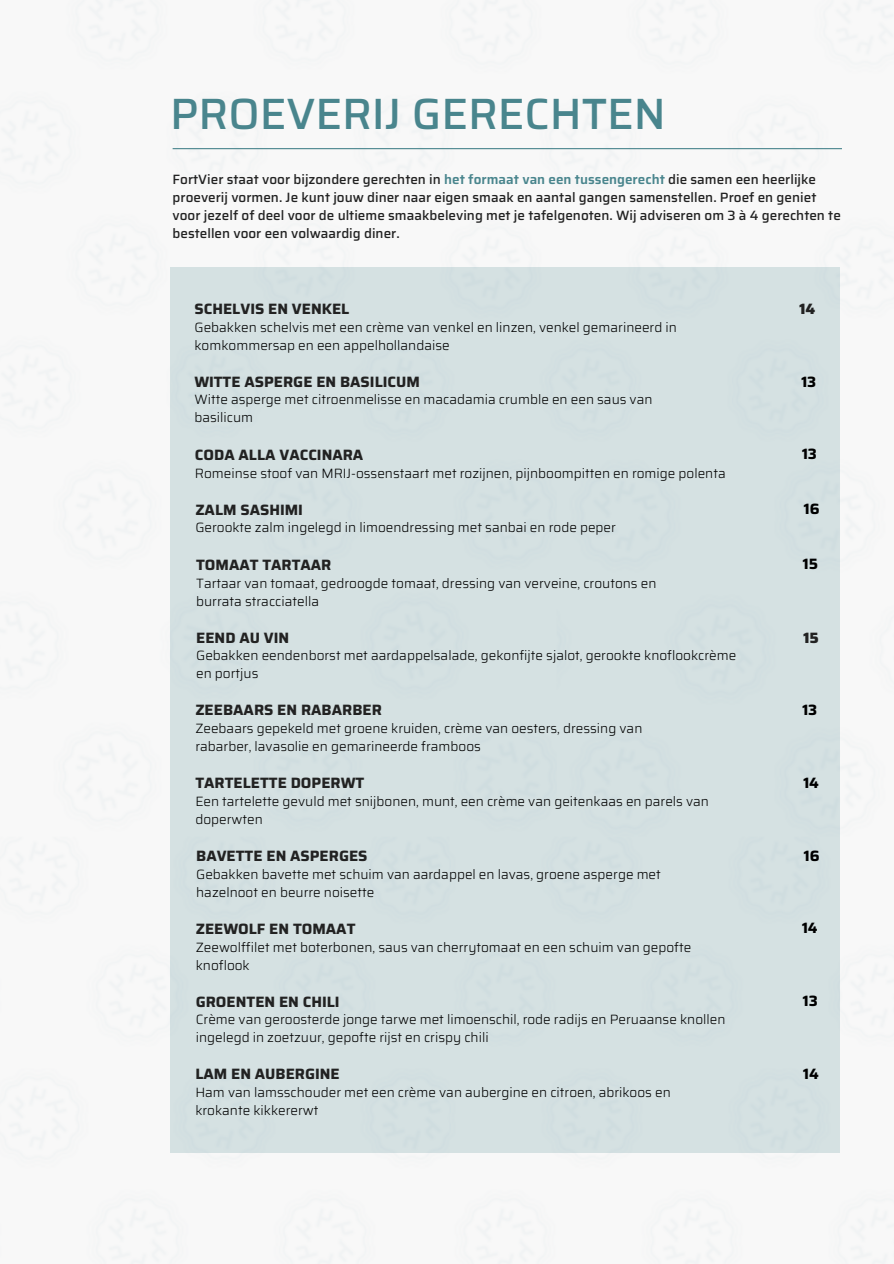
<style>
.page{position:relative;width:894px;height:1264px;background:#fff}
.page>*{position:absolute;margin:0;border:0;box-sizing:border-box;transform-origin:0 0}
.t1{font:500 43.8px "Saira";color:#49858d}
.t2{font:700 15px "Saira";color:#222}
.t3{font:700 15px "Saira";color:#000}
.t4{font:800 15px "Saira";color:#222}
.t5{font:300 13.5px/18px "Saira";color:#000}
.t6{font:500 13.5px/18px "Saira";color:#222}
.s1{font-weight:600;color:#49858d}
</style>
<div class="page">
<img style="left:0;top:0;width:893px;height:1263px">
<div style="left:170px;top:267px;width:669px;height:885px;background:#d5e1e2"></div>
<hr style="left:172px;top:148px;width:669px;height:1px;background:#49858d">
<h1 class="t1" style="left:170px;top:79px;width:497px">PROEVERIJ GERECHTEN</h1>
<h3 class="t6" style="left:172px;top:171px;width:669px">FortVier staat voor bijzondere gerechten in <span class="s1">het formaat van een tussengerecht</span> die samen een heerlijke proeverij vormen. Je kunt jouw diner naar eigen smaak en aantal gangen samenstellen. Proef en geniet voor jezelf of deel voor de ultieme smaakbeleving met je tafelgenoten. Wij adviseren om 3 à 4 gerechten te bestellen voor een volwaardig diner.</h3>
<p class="t2" style="left:194px;top:297px;width:156px">SCHELVIS EN VENKEL</p>
<h2 class="t4" style="left:799px;top:297px;width:17px">14</h2>
<h2 class="t5" style="left:194px;top:318px;width:484px">Gebakken schelvis met een crème van venkel en linzen, venkel gemarineerd in komkommersap en een appelhollandaise</h2>
<p class="t2" style="left:194px;top:369px;width:227px">WITTE ASPERGE EN BASILICUM</p>
<h2 class="t5" style="left:194px;top:391px;width:459px">Witte asperge met citroenmelisse en macadamia crumble en een saus van basilicum</h2>
<p class="t3" style="left:801px;top:370px;width:16px">13</p>
<h2 class="t2" style="left:195px;top:443px;width:170px">CODA ALLA VACCINARA</h2>
<p class="t5" style="left:195px;top:464px;width:532px">Romeinse stoof van MRIJ-ossenstaart met rozijnen, pijnboompitten en romige polenta</p>
<h2 class="t3" style="left:801px;top:442px;width:16px">13</h2>
<p class="t2" style="left:195px;top:497px;width:109px">ZALM SASHIMI</p>
<h2 class="t5" style="left:195px;top:518px;width:422px">Gerookte zalm ingelegd in limoendressing met sanbai en rode peper</h2>
<p class="t3" style="left:803px;top:497px;width:17px">16</p>
<h2 class="t2" style="left:196px;top:553px;width:137px">TOMAAT TARTAAR</h2>
<p class="t5" style="left:196px;top:574px;width:461px">Tartaar van tomaat, gedroogde tomaat, dressing van verveine, croutons en burrata stracciatella</p>
<h2 class="t3" style="left:802px;top:552px;width:17px">15</h2>
<h2 class="t2" style="left:196px;top:625px;width:94px">EEND AU VIN</h2>
<p class="t4" style="left:803px;top:625px;width:17px">15</p>
<p class="t5" style="left:196px;top:646px;width:541px">Gebakken eendenborst met aardappelsalade, gekonfijte sjalot, gerookte knoflookcrème en portjus</p>
<h2 class="t2" style="left:195px;top:698px;width:188px">ZEEBAARS EN RABARBER</h2>
<p class="t5" style="left:195px;top:719px;width:448px">Zeebaars gepekeld met groene kruiden, crème van oesters, dressing van rabarber, lavasolie en gemarineerde framboos</p>
<h2 class="t3" style="left:802px;top:698px;width:16px">13</h2>
<p class="t2" style="left:195px;top:771px;width:170px">TARTELETTE DOPERWT</p>
<h2 class="t5" style="left:195px;top:792px;width:515px">Een tartelette gevuld met snijbonen, munt, een crème van geitenkaas en parels van doperwten</h2>
<p class="t2" style="left:196px;top:844px;width:173px">BAVETTE EN ASPERGES</p>
<p class="t5" style="left:196px;top:865px;width:466px">Gebakken bavette met schuim van aardappel en lavas, groene asperge met hazelnoot en beurre noisette</p>
<p class="t2" style="left:196px;top:916px;width:161px">ZEEWOLF EN TOMAAT</p>
<p class="t5" style="left:196px;top:937px;width:497px">Zeewolffilet met boterbonen, saus van cherrytomaat en een schuim van gepofte knoflook</p>
<p class="t2" style="left:196px;top:989px;width:145px">GROENTEN EN CHILI</p>
<p class="t5" style="left:196px;top:1010px;width:531px">Crème van geroosterde jonge tarwe met limoenschil, rode radijs en Peruaanse knollen ingelegd in zoetzuur, gepofte rijst en crispy chili</p>
<p class="t2" style="left:195px;top:1062px;width:146px">LAM EN AUBERGINE</p>
<p class="t5" style="left:195px;top:1083px;width:477px">Ham van lamsschouder met een crème van aubergine en citroen, abrikoos en krokante kikkererwt</p>
<p class="t3" style="left:803px;top:770px;width:17px">14</p>
<p class="t3" style="left:803px;top:843px;width:17px">16</p>
<p class="t3" style="left:801px;top:916px;width:17px">14</p>
<p class="t3" style="left:802px;top:989px;width:16px">13</p>
<p class="t3" style="left:803px;top:1062px;width:17px">14</p>
</div>
